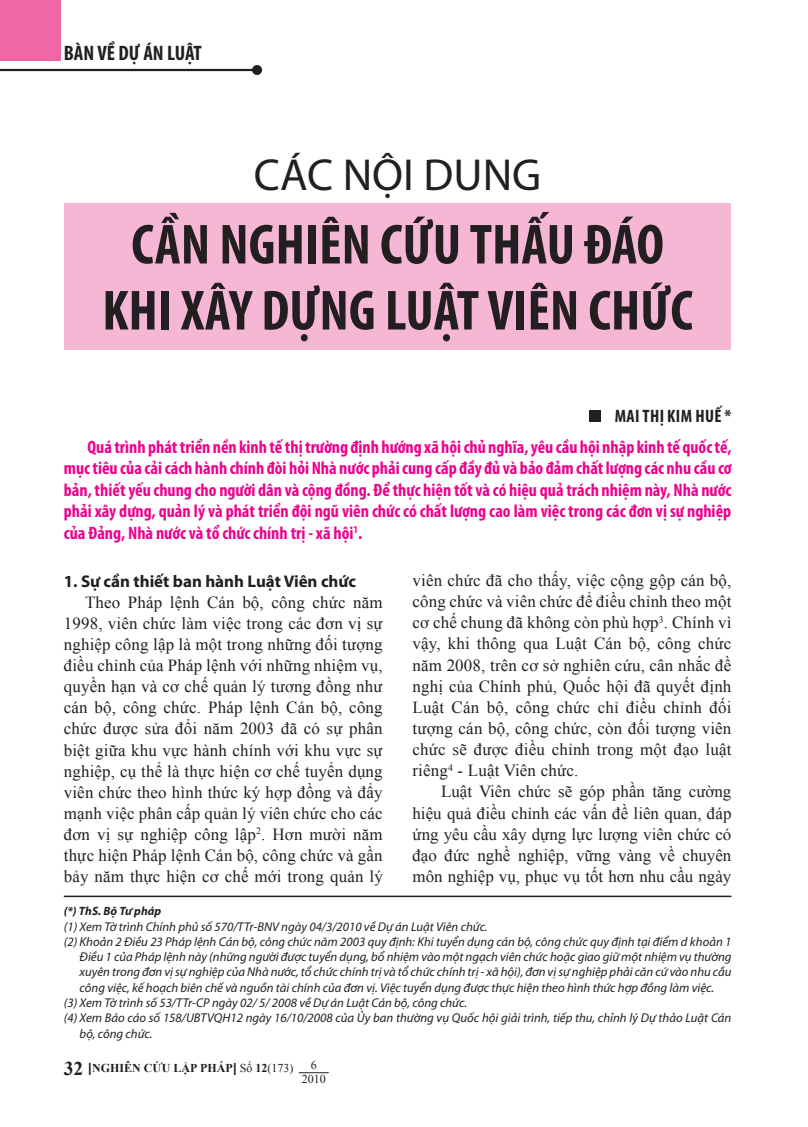
<style>
.page{position:relative;width:808px;height:1127px;background:#fff}
.page>*{position:absolute;margin:0;border:0;box-sizing:border-box;transform-origin:0 0}
.t1{font:700 condensed 57px/66px "Myriad Pro";color:#231f20;text-align:center}
.t2{font:45px "Myriad Pro";color:#231f20}
.t3{font:700 condensed 21px "Myriad Pro";color:#231f20}
.t4{font:700 condensed 18px/21.6px "Myriad Pro";color:#ed028c;text-align:justify}
.t5{font:700 condensed 18px "Myriad Pro";letter-spacing:.02em;color:#231f20}
.t6{font:16.95px/21.1px "Times New Roman";letter-spacing:.01em;color:#231f20;text-align:justify}
.t7{font:700 16.95px "Myriad Pro";color:#231f20}
.t8{font:italic 12.75px "Myriad Pro";color:#231f20}
.t9{font:700 12px "Times New Roman";color:#231f20}
.t10{font:italic 700 12px "Myriad Pro";color:#231f20}
.t11{font:12px/14.4px "Times New Roman";color:#231f20;text-align:center}
.s1{font-size:19.5px}
.s2{font-family:"Myriad Pro";font-weight:400;font-size:18px}
.s3{font-weight:400}
</style>
<div class="page">
<hr style="left:299px;top:1072px;width:30px;height:1px;background:#231f20">
<div style="left:0;top:0;width:60px;height:60px;background:#f166a7"></div>
<div style="left:65px;top:204px;width:666px;height:146px;background:#f6b7d4"></div>
<hr style="left:0;top:69px;width:257px;height:2px;background:#231f20">
<div style="left:252px;top:65px;width:10px;height:10px;background:#231f20;border-radius:50%"></div>
<hr style="left:64px;top:895px;width:667px;height:2px;background:#231f20">
<div style="left:589px;top:410px;width:12px;height:12px;background:#231f20"></div>
<p class="t3" style="left:64px;top:40px;width:140px">BÀN VỀ DỰ ÁN LUẬT</p>
<h2 class="t2" style="left:254px;top:147px;width:289px">CÁC NỘI DUNG</h2>
<h1 class="t1" style="left:102px;top:210px;width:592px">CẦN NGHIÊN CỨU THẤU ĐÁO<br>KHI XÂY DỰNG LUẬT VIÊN CHỨC</h1>
<p class="t5" style="left:615px;top:404px;width:118px">Mai Thị Kim Huế *</p>
<p class="t4" style="left:64px;top:435px;width:669px;text-indent:24px">Quá trình phát triển nền kinh tế thị trường định hướng xã hội chủ nghĩa, yêu cầu hội nhập kinh tế quốc tế, mục tiêu của cải cách hành chính đòi hỏi Nhà nước phải cung cấp đầy đủ và bảo đảm chất lượng các nhu cầu cơ bản, thiết yếu chung cho người dân và cộng đồng. Để thực hiện tốt và có hiệu quả trách nhiệm này, Nhà nước phải xây dựng, quản lý và phát triển đội ngũ viên chức có chất lượng cao làm việc trong các đơn vị sự nghiệp của Đảng, Nhà nước và tổ chức chính trị - xã hội<sup>1</sup>.</p>
<p class="t7" style="left:64px;top:570px;width:294px">1. Sự cần thiết ban hành Luật Viên chức</p>
<p class="t6" style="left:64px;top:591px;width:321px;text-indent:21px">Theo Pháp lệnh Cán bộ, công chức năm 1998, viên chức làm việc trong các đơn vị sự nghiệp công lập là một trong những đối tượng điều chỉnh của Pháp lệnh với những nhiệm vụ, quyền hạn và cơ chế quản lý tương đồng như cán bộ, công chức. Pháp lệnh Cán bộ, công chức được sửa đổi năm 2003 đã có sự phân biệt giữa khu vực hành chính với khu vực sự nghiệp, cụ thể là thực hiện cơ chế tuyển dụng viên chức theo hình thức ký hợp đồng và đẩy mạnh việc phân cấp quản lý viên chức cho các đơn vị sự nghiệp công lập<sup>2</sup>. Hơn mười năm thực hiện Pháp lệnh Cán bộ, công chức và gần bảy năm thực hiện cơ chế mới trong quản lý</p>
<p class="t6" style="left:412px;top:569px;width:320px">viên chức đã cho thấy, việc cộng gộp cán bộ, công chức và viên chức để điều chỉnh theo một cơ chế chung đã không còn phù hợp<sup>3</sup>. Chính vì vậy, khi thông qua Luật Cán bộ, công chức năm 2008, trên cơ sở nghiên cứu, cân nhắc đề nghị của Chính phủ, Quốc hội đã quyết định Luật Cán bộ, công chức chỉ điều chỉnh đối tượng cán bộ, công chức, còn đối tượng viên chức sẽ được điều chỉnh trong một đạo luật riêng<sup>4</sup> - Luật Viên chức.</p>
<p class="t6" style="left:412px;top:781px;width:320px;text-indent:28px">Luật Viên chức sẽ góp phần tăng cường hiệu quả điều chỉnh các vấn đề liên quan, đáp ứng yêu cầu xây dựng lực lượng viên chức có đạo đức nghề nghiệp, vững vàng về chuyên môn nghiệp vụ, phục vụ tốt hơn nhu cầu ngày</p>
<p class="t10" style="left:64px;top:903px;width:99px">(*) ThS. Bộ Tư pháp</p>
<p class="t8" style="left:64px;top:918px;width:425px">(1) Xem Tờ trình Chính phủ số 570/TTr-BNV ngày 04/3/2010 về Dự án Luật Viên chức.</p>
<p class="t8" style="left:64px;top:934px;width:669px">(2) Khoản 2 Điều 23 Pháp lệnh Cán bộ, công chức năm 2003 quy định: Khi tuyển dụng cán bộ, công chức quy định tại điểm d khoản 1</p>
<p class="t8" style="left:80px;top:949px;width:653px">Điều 1 của Pháp lệnh này (những người được tuyển dụng, bổ nhiệm vào một ngạch viên chức hoặc giao giữ một nhiệm vụ thường</p>
<p class="t8" style="left:80px;top:964px;width:653px">xuyên trong đơn vị sự nghiệp của Nhà nước, tổ chức chính trị và tổ chức chính trị - xã hội), đơn vị sự nghiệp phải căn cứ vào nhu cầu</p>
<p class="t8" style="left:80px;top:979px;width:636px">công việc, kế hoạch biên chế và nguồn tài chính của đơn vị. Việc tuyển dụng được thực hiện theo hình thức hợp đồng làm việc.</p>
<p class="t8" style="left:64px;top:995px;width:405px">(3) Xem Tờ trình số 53/TTr-CP ngày 02/ 5/ 2008 về Dự á n Luậ t Cá n bộ, công chức.</p>
<p class="t8" style="left:64px;top:1010px;width:669px">(4) Xem Báo cáo số 158/UBTVQH12 ngày 16/10/2008 của Ủy ban thường vụ Quốc hội giải trình, tiếp thu, chỉnh lý Dự thảo Luậ t Cán</p>
<p class="t8" style="left:80px;top:1025px;width:74px">bộ, công chức.</p>
<p class="t9" style="left:64px;top:1060px;width:231px"><span class="s1">32</span> <span class="s2">I</span>NGHIÊN CỨU LẬP PHÁP<span class="s2">I</span> <span class="s3">Số</span> 12<span class="s3">(173)</span></p>
<p class="t11" style="left:302px;top:1057px;width:25px">6<br>2010</p>
</div>
